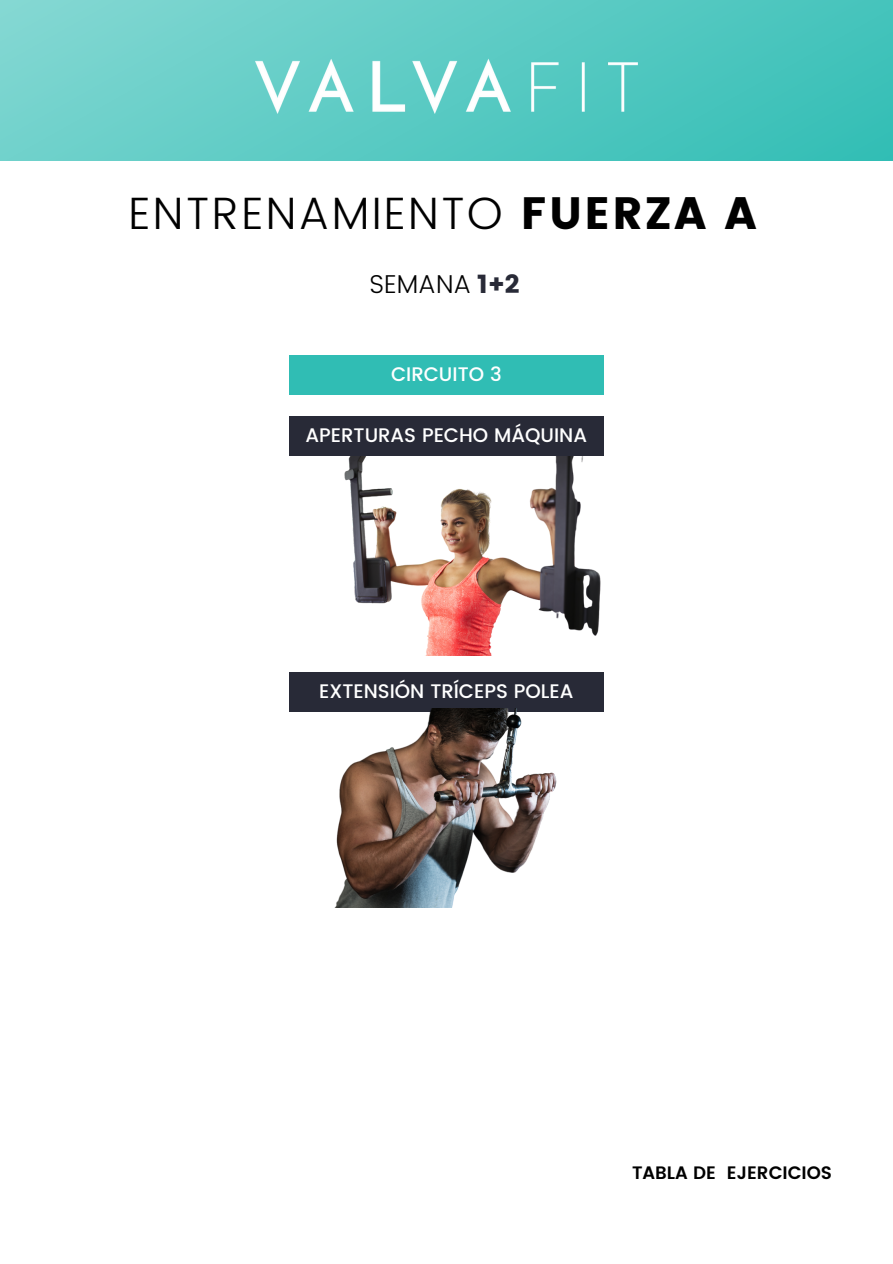
<style>
.page{position:relative;width:893px;height:1264px;background:#fff}
.page>*{position:absolute;margin:0;border:0;box-sizing:border-box;transform-origin:0 0}
.t1{font:300 45.3px "Poppins";letter-spacing:.05em;color:#000}
.t2{font:300 25.8px "Poppins";color:#000}
.t3{font:500 19.65px "Poppins";color:#fff}
.t4{font:600 18px "Poppins";color:#000}
.s1{font-weight:400}
.s2{font-weight:400;color:#282a37}
</style>
<div class="page">
<div style="left:1px;top:0;width:891px;height:161px;background:linear-gradient(to right,#7cd5d0,#3cc1b9)"></div>
<img style="left:115px;top:44px;width:662px;height:91px">
<img style="left:344px;top:457px;width:257px;height:198px">
<div style="left:288px;top:672px;width:315px;height:39px;background:#282a37"></div>
<img style="left:288px;top:708px;width:315px;height:199px">
<div style="left:288px;top:355px;width:315px;height:39px;background:#30bdb4"></div>
<div style="left:288px;top:416px;width:315px;height:40px;background:#282a37"></div>
<h1 class="t1" style="left:129px;top:187px;width:629px">ENTRENAMIENTO <span class="s1">FUERZA A</span></h1>
<h2 class="t2" style="left:369px;top:269px;width:152px">SEMANA <span class="s2">1+2</span></h2>
<p class="t3" style="left:391px;top:362px;width:112px">CIRCUITO 3</p>
<p class="t3" style="left:305px;top:424px;width:283px">APERTURAS PECHO MÁQUINA</p>
<p class="t3" style="left:319px;top:679px;width:256px">EXTENSIÓN TRÍCEPS POLEA</p>
<p class="t4" style="left:632px;top:1162px;width:202px">TABLA DE EJERCICIOS</p>
</div>
